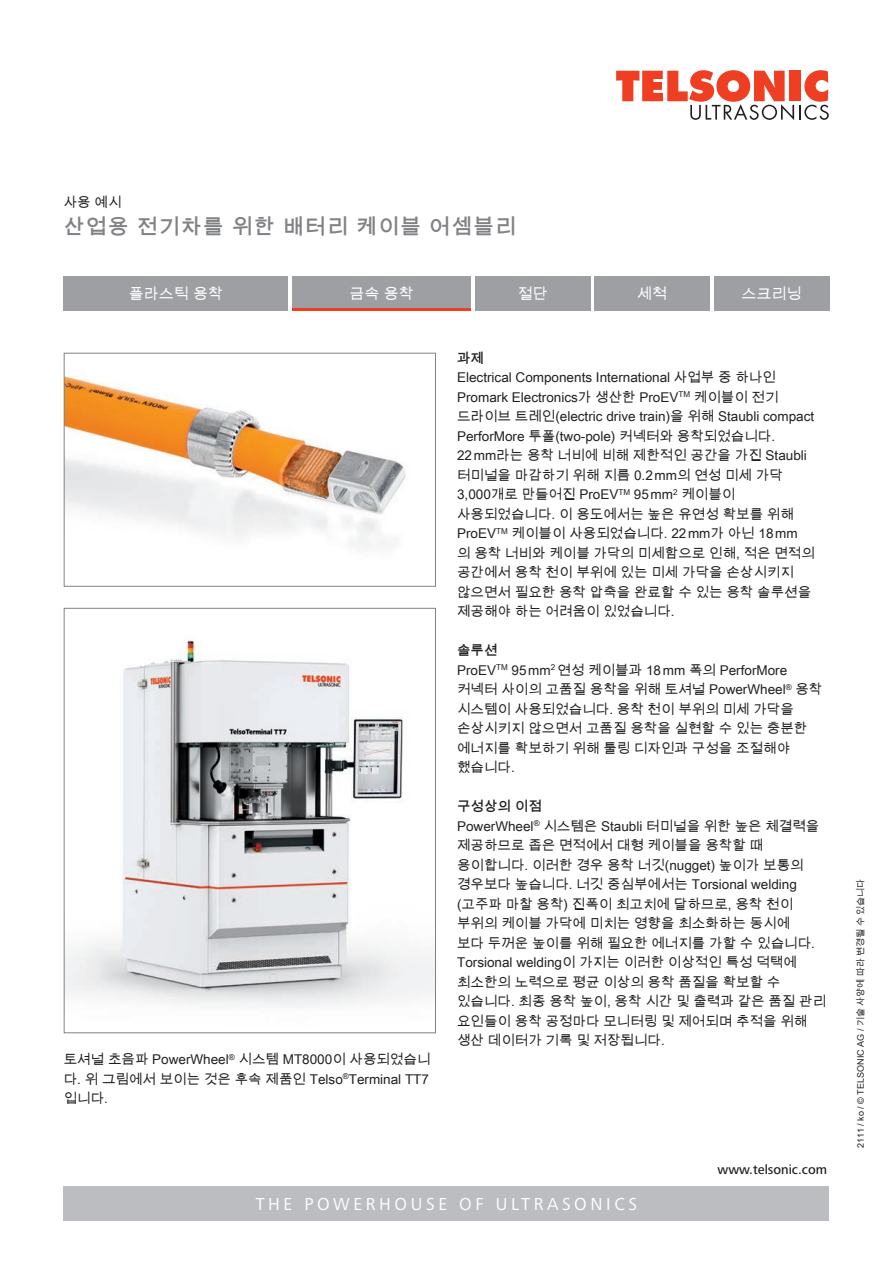
<style>
.page{position:relative;width:893px;height:1263px;background:#fff}
.page>*{position:absolute;margin:0;border:0;box-sizing:border-box;transform-origin:0 0}
.t1{font:700 21px "Arial Unicode MS";letter-spacing:.05em;color:#808285}
.t2{font:18px "Frutiger Next LTW1 G";letter-spacing:.2em;color:#fff}
.t3{font:15px "Arial Unicode MS";color:#fff}
.t4{font:13.5px/19.5px "Arial Unicode MS";color:#231f20}
.t5{font:500 13.5px "Frutiger Next LTW1 G";color:#231f20}
.t6{font:700 13.5px "Arial Unicode MS";color:#231f20}
.t7{font:9px "Arial Unicode MS";color:#231f20}
.s1{font-weight:700}
</style>
<div class="page">
<div style="left:64px;top:276px;width:224px;height:34px;background:#9d9fa2"></div>
<div style="left:292px;top:276px;width:179px;height:34px;background:#9d9fa2"></div>
<div style="left:475px;top:276px;width:115px;height:34px;background:#9d9fa2"></div>
<div style="left:595px;top:276px;width:115px;height:34px;background:#9d9fa2"></div>
<div style="left:714px;top:276px;width:115px;height:34px;background:#9d9fa2"></div>
<hr style="left:292px;top:308px;width:179px;height:2px;background:#ef3e22">
<svg style="left:616px;top:70px;width:213px;height:50px"></svg>
<div style="left:64px;top:1186px;width:765px;height:34px;background:#bcbdc0"></div>
<svg style="left:63px;top:352px;width:373px;height:235px"></svg>
<svg style="left:63px;top:607px;width:373px;height:426px"></svg>
<p class="t4" style="left:64px;top:192px;width:59px">사용 예시</p>
<h1 class="t1" style="left:64px;top:211px;width:454px">산업용 전기차를 위한 배터리 케이블 어셈블리</h1>
<p class="t3" style="left:129px;top:283px;width:96px">플라스틱 용착</p>
<p class="t3" style="left:350px;top:283px;width:66px">금속 용착</p>
<p class="t3" style="left:518px;top:283px;width:31px">절단</p>
<p class="t3" style="left:637px;top:283px;width:31px">세척</p>
<p class="t3" style="left:742px;top:283px;width:62px">스크리닝</p>
<p class="t4" style="left:64px;top:1049px;width:368px;text-align:justify">토셔널 초음파 PowerWheel<sup>®</sup> 시스템 MT8000이 사용되었습니 다. 위 그림에서 보이는 것은 후속 제품인 Telso<sup>®</sup>Terminal TT7 입니다.</p>
<p class="t6" style="left:457px;top:348px;width:28px">과제</p>
<p class="t4" style="left:457px;top:367px;width:359px">Electrical Components International 사업부 중 하나인 Promark Electronics가 생산한 ProEV<sup>TM</sup> 케이블이 전기 드라이브 트레인(electric drive train)을 위해 Staubli compact PerforMore 투폴(two-pole) 커넥터와 용착되었습니다.<br>22mm라는 용착 너비에 비해 제한적인 공간을 가진 Staubli 터미널을 마감하기 위해 지름 0.2mm의 연성 미세 가닥 3,000개로 만들어진 ProEV<sup>TM</sup> 95mm<sup>2</sup> 케이블이 사용되었습니다. 이 용도에서는 높은 유연성 확보를 위해 ProEV<sup>TM</sup> 케이블이 사용되었습니다. 22mm가 아닌 18mm<br>의 용착 너비와 케이블 가닥의 미세함으로 인해, 적은 면적의 공간에서 용착 천이 부위에 있는 미세 가닥을 손상시키지 않으면서 필요한 용착 압축을 완료할 수 있는 용착 솔루션을 제공해야 하는 어려움이 있었습니다.</p>
<p class="t4" style="left:457px;top:640px;width:367px"><span class="s1">솔루션<br></span>ProEV<sup>TM</sup> 95mm<sup>2</sup> 연성 케이블과 18mm 폭의 PerforMore 커넥터 사이의 고품질 용착을 위해 토셔널 PowerWheel<sup>®</sup> 용착 시스템이 사용되었습니다. 용착 천이 부위의 미세 가닥을 손상시키지 않으면서 고품질 용착을 실현할 수 있는 충분한 에너지를 확보하기 위해 툴링 디자인과 구성을 조절해야 했습니다.</p>
<p class="t4" style="left:457px;top:796px;width:371px"><span class="s1">구성상의 이점<br></span>PowerWheel<sup>®</sup> 시스템은 Staubli 터미널을 위한 높은 체결력을 제공하므로 좁은 면적에서 대형 케이블을 용착할 때 용이합니다. 이러한 경우 용착 너깃(nugget) 높이가 보통의 경우보다 높습니다. 너깃 중심부에서는 Torsional welding (고주파 마찰 용착) 진폭이 최고치에 달하므로, 용착 천이 부위의 케이블 가닥에 미치는 영향을 최소화하는 동시에<br>보다 두꺼운 높이를 위해 필요한 에너지를 가할 수 있습니다.<br>Torsional welding이 가지는 이러한 이상적인 특성 덕택에 최소한의 노력으로 평균 이상의 용착 품질을 확보할 수 있습니다. 최종 용착 높이, 용착 시간 및 출력과 같은 품질 관리 요인들이 용착 공정마다 모니터링 및 제어되며 추적을 위해 생산 데이터가 기록 및 저장됩니다.</p>
<p class="t5" style="left:717px;top:1161px;width:111px">www.telsonic.com</p>
<h2 class="t2" style="left:256px;top:1194px;width:383px">THE POWERHOUSE OF ULTRASONICS</h2>
<p class="t7" style="left:854px;top:1148px;width:271px;rotate:-90deg">2111 / ko / © TELSONIC AG / 기술 사양에 따라 변경될 수 있습니다</p>
</div>
